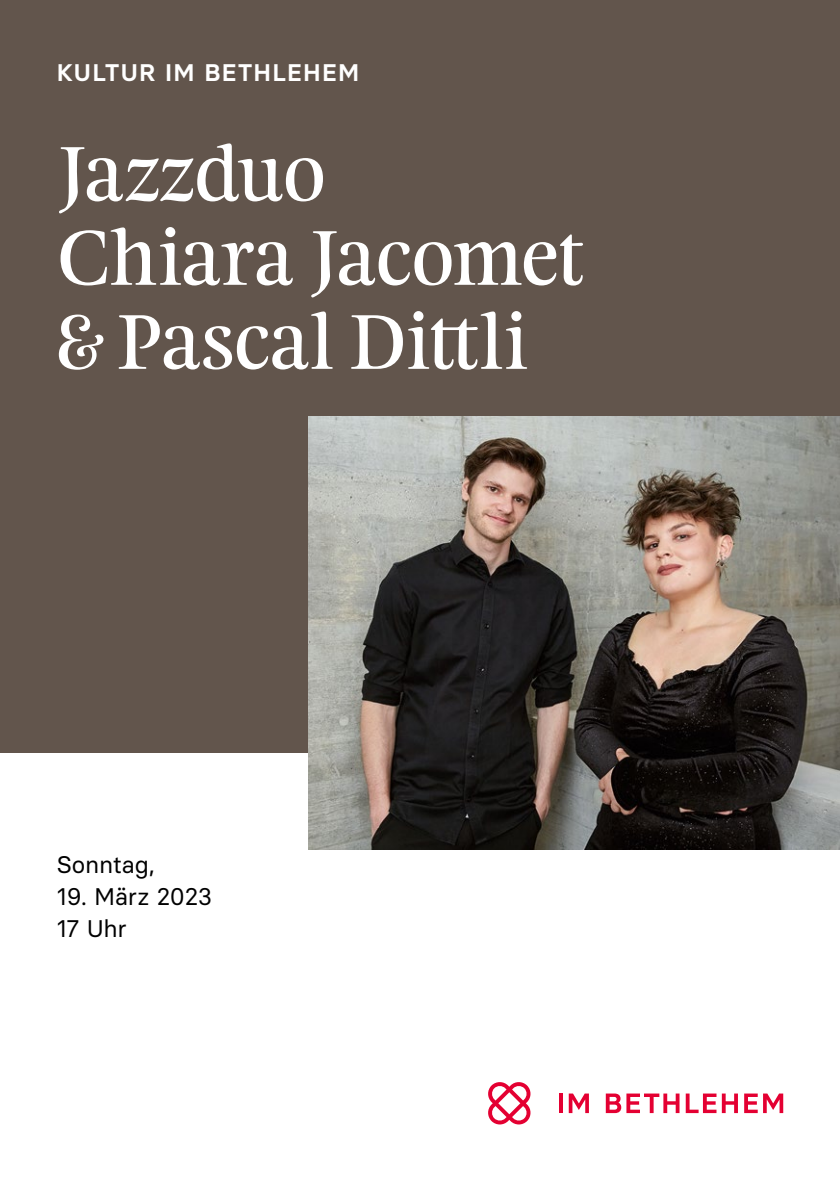
<style>
.page{position:relative;width:840px;height:1191px;background:#fff}
.page>*{position:absolute;margin:0;border:0;box-sizing:border-box;transform-origin:0 0}
.t1{font:70px/84px "Feijoa Display";letter-spacing:.015em;color:#fff}
.t2{font:24px/32px "Basier Circle";letter-spacing:-.015em;color:#000}
.t3{font:600 24px "Basier Circle";letter-spacing:.055em;color:#fff}
</style>
<div class="page">
<div style="left:0;top:0;width:839px;height:753px;background:#62554c"></div>
<img style="left:308px;top:417px;width:531px;height:432px">
<svg style="left:559px;top:1093px;width:3px;height:20px"></svg>
<svg style="left:568px;top:1093px;width:20px;height:20px"></svg>
<svg style="left:605px;top:1093px;width:74px;height:20px"></svg>
<svg style="left:685px;top:1093px;width:52px;height:20px"></svg>
<svg style="left:744px;top:1093px;width:38px;height:20px"></svg>
<svg style="left:488px;top:1082px;width:43px;height:42px"></svg>
<p class="t3" style="left:57px;top:57px;width:304px">KULTUR IM BETHLEHEM</p>
<p class="t1" style="left:57px;top:133px;width:528px">Jazzduo<br>Chiara Jacomet &amp; Pascal Dittli</p>
<p class="t2" style="left:57px;top:848px;width:100px">Sonntag,</p>
<p class="t2" style="left:57px;top:880px;width:157px">19. März 2023<br>17 Uhr</p>
</div>
